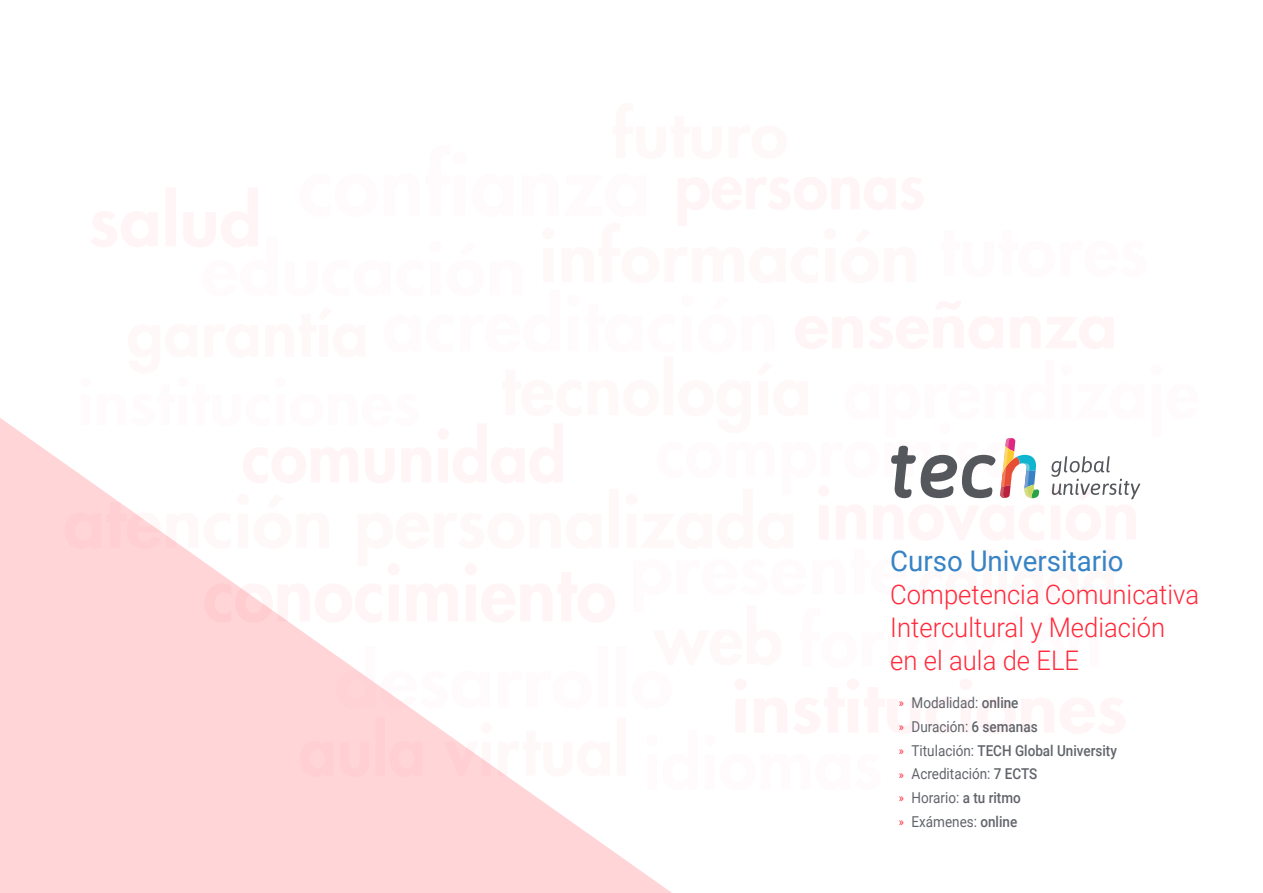
<style>
.page{position:relative;width:1263px;height:893px;background:#fff}
.page>*{position:absolute;margin:0;border:0;box-sizing:border-box;transform-origin:0 0}
.t1{font:28.5px "Roboto";color:#3783c5}
.t2{font:300 27px/33px "Roboto";color:#ff293a;scale:.95 1}
.t3{font:15px/23.7px "Roboto";color:#61646a;scale:.9 1}
.s1{font-size:12px;color:#ff293a}
.s2{font-weight:500}
</style>
<div class="page">
<svg style="left:0;top:418px;width:672px;height:475px;background:#ffd9db"></svg>
<svg style="left:64px;top:418px;width:1077px;height:372px"></svg>
<h1 class="t1" style="left:890px;top:541px;width:235px">Curso Universitario</h1>
<h2 class="t2" style="left:890px;top:577px;width:327px">Competencia Comunicativa<br>Intercultural y Mediación en el aula de ELE</h2>
<p class="t3" style="left:899px;top:690px;width:244px"><span class="s1">»</span> Modalidad: <span class="s2">online<br></span><span class="s1">»</span> Duración: <span class="s2">6 semanas<br></span><span class="s1">»</span> Titulación: <span class="s2">TECH Global University </span><span class="s1">»</span> Acreditación: <span class="s2">7 ECTS<br></span><span class="s1">»</span> Horario: <span class="s2">a tu ritmo<br></span><span class="s1">»</span> Exámenes: <span class="s2">online</span></p>
</div>
